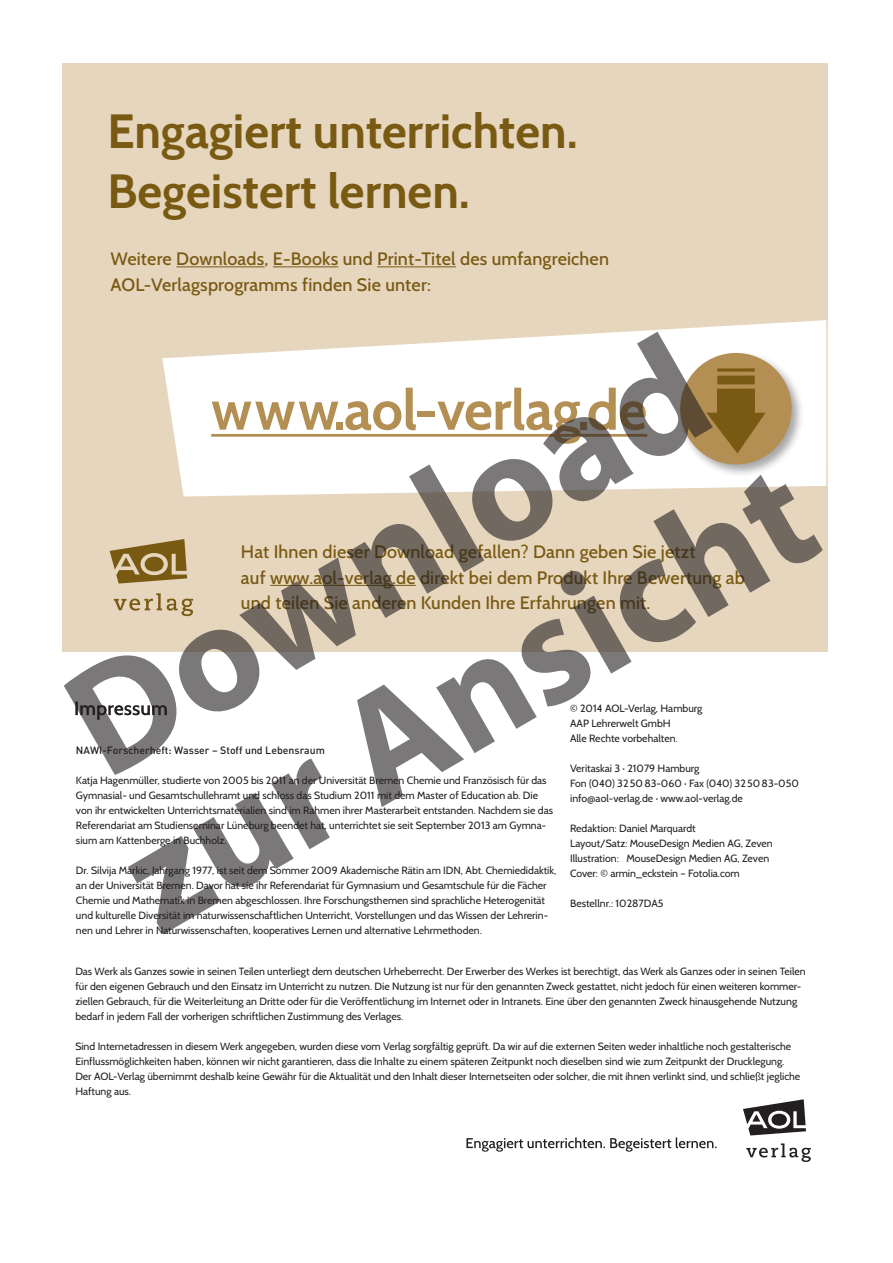
<style>
.page{position:relative;width:893px;height:1263px;background:#fff}
.page>*{position:absolute;margin:0;border:0;box-sizing:border-box;transform-origin:0 0}
.t1{font:700 56.1px "Cabin";letter-spacing:-.01em;color:#b48f54}
.t2{font:700 48px/60px "Cabin";color:#795a13}
.t3{font:500 18px/25.5px "Cabin";letter-spacing:.01em;color:#795a13}
.t4{font:10.5px/15px "Cabin";color:#231f20}
.t5{font:500 10.5px "DIN";color:#231f20}
.s1{font-family:"Hind";font-weight:500;font-size:9px}
</style>
<div class="page">
<div style="left:62px;top:63px;width:766px;height:589px;background:#e6d6be"></div>
<hr style="left:176px;top:266px;width:89px;height:1px;background:#795a13">
<hr style="left:273px;top:266px;width:65px;height:1px;background:#795a13">
<hr style="left:377px;top:266px;width:79px;height:1px;background:#795a13">
<svg style="left:623px;top:320px;width:203px;height:166px;fill:#fff"></svg>
<div style="left:678px;top:350px;width:127px;height:128px;background:#231f20;opacity:.4"></div>
<div style="left:680px;top:353px;width:112px;height:112px;background:#b48f54;border-radius:50%"></div>
<svg style="left:713px;top:389px;width:52px;height:64px"></svg>
<div style="left:717px;top:376px;width:38px;height:8px;background:#795a13"></div>
<svg style="left:717px;top:368px;width:38px;height:4px"></svg>
<svg style="left:743px;top:1099px;width:63px;height:36px"></svg>
<svg style="left:746px;top:1143px;width:65px;height:19px"></svg>
<svg style="left:466px;top:1137px;width:251px;height:15px"></svg>
<svg style="left:128px;top:475px;width:695px;height:459px"></svg>
<svg style="left:64px;top:332px;width:649px;height:443px"></svg>
<h2 class="t2" style="left:107px;top:101px;width:472px">Engagiert unterrichten.<br>Begeistert lernen.</h2>
<h3 class="t3" style="left:110px;top:246px;width:500px">Weitere Downloads, E-Books und Print-Titel des umfangreichen<br>AOL-Verlagsprogramms finden Sie unter:</h3>
<h1 class="t1" style="left:211px;top:376px;width:437px">www.aol-verlag.de</h1>
<h3 class="t3" style="left:241px;top:539px;width:505px">Hat Ihnen dieser Download gefallen? Dann geben Sie jetzt<br>auf www.aol-verlag.de direkt bei dem Produkt Ihre Bewertung ab und teilen Sie anderen Kunden Ihre Erfahrungen mit.</h3>
<p class="t5" style="left:76px;top:743px;width:251px">NAWI-Forscherheft: Wasser – Stoff und Lebensraum</p>
<p class="t4" style="left:76px;top:772px;width:479px">Katja Hagenmüller, studierte von 2005 bis 2011 an der Universität Bremen Chemie und Französisch für das Gymnasial- und Gesamtschullehramt und schloss das Studium 2011 mit dem Master of Education ab. Die von ihr entwickelten Unterrichtsmaterialien sind im Rahmen ihrer Masterarbeit entstanden. Nachdem sie das Referendariat am Studienseminar Lüneburg beendet hat, unterrichtet sie seit September 2013 am Gymna&shy;sium am Kattenberge in Buchholz.</p>
<p class="t4" style="left:76px;top:862px;width:482px">Dr. Silvija Markic, Jahrgang 1977, ist seit dem Sommer 2009 Akademische Rätin am IDN, Abt. Chemiedidaktik, an der Universität Bremen. Davor hat sie ihr Referendariat für Gymnasium und Gesamtschule für die Fächer Chemie und Mathematik in Bremen abgeschlossen. Ihre Forschungsthemen sind sprachliche Heterogenität und kulturelle Diversität im naturwissenschaftlichen Unterricht, Vorstellungen und das Wissen der Lehrerin&shy;nen und Lehrer in Naturwissenschaften, kooperatives Lernen und alternative Lehrmethoden.</p>
<p class="t4" style="left:570px;top:700px;width:134px">© 2014 AOL-Verlag, Hamburg<br>AAP Lehrerwelt GmbH<br>Alle Rechte vorbehalten.</p>
<p class="t4" style="left:570px;top:760px;width:230px">Veritaskai 3 · 21079 Hamburg<br>Fon (040) 325083-060 · Fax (040) 325083-050 info<span class="s1">@</span>aol-verlag.de · www.aol-verlag.de</p>
<p class="t4" style="left:570px;top:820px;width:204px">Redaktion: Daniel Marquardt<br>Layout/Satz: MouseDesign Medien AG, Zeven Illustration: MouseDesign Medien AG, Zeven Cover: © armin_eckstein – Fotolia.com</p>
<p class="t4" style="left:570px;top:895px;width:95px">Bestellnr.: 10287DA5</p>
<p class="t4" style="left:75px;top:964px;width:732px">Das Werk als Ganzes sowie in seinen Teilen unterliegt dem deutschen Urheberrecht. Der Erwerber des Werkes ist berechtigt, das Werk als Ganzes oder in seinen Teilen für den eigenen Gebrauch und den Einsatz im Unterricht zu nutzen. Die Nutzung ist nur für den genannten Zweck gestattet, nicht jedoch für einen weiteren kommer&shy;ziellen Gebrauch, für die Weiterleitung an Dritte oder für die Veröffentlichung im Internet oder in Intranets. Eine über den genannten Zweck hinausgehende Nutzung bedarf in jedem Fall der vorherigen schriftlichen Zustimmung des Verlages.</p>
<p class="t4" style="left:75px;top:1039px;width:726px">Sind Internetadressen in diesem Werk angegeben, wurden diese vom Verlag sorgfältig geprüft. Da wir auf die externen Seiten weder inhaltliche noch gestalterische Einflussmöglichkeiten haben, können wir nicht garantieren, dass die Inhalte zu einem späteren Zeitpunkt noch dieselben sind wie zum Zeitpunkt der Drucklegung.<br>Der AOL-Verlag übernimmt deshalb keine Gewähr für die Aktualität und den Inhalt dieser Internetseiten oder solcher, die mit ihnen verlinkt sind, und schließt jegliche Haftung aus.</p>
</div>
